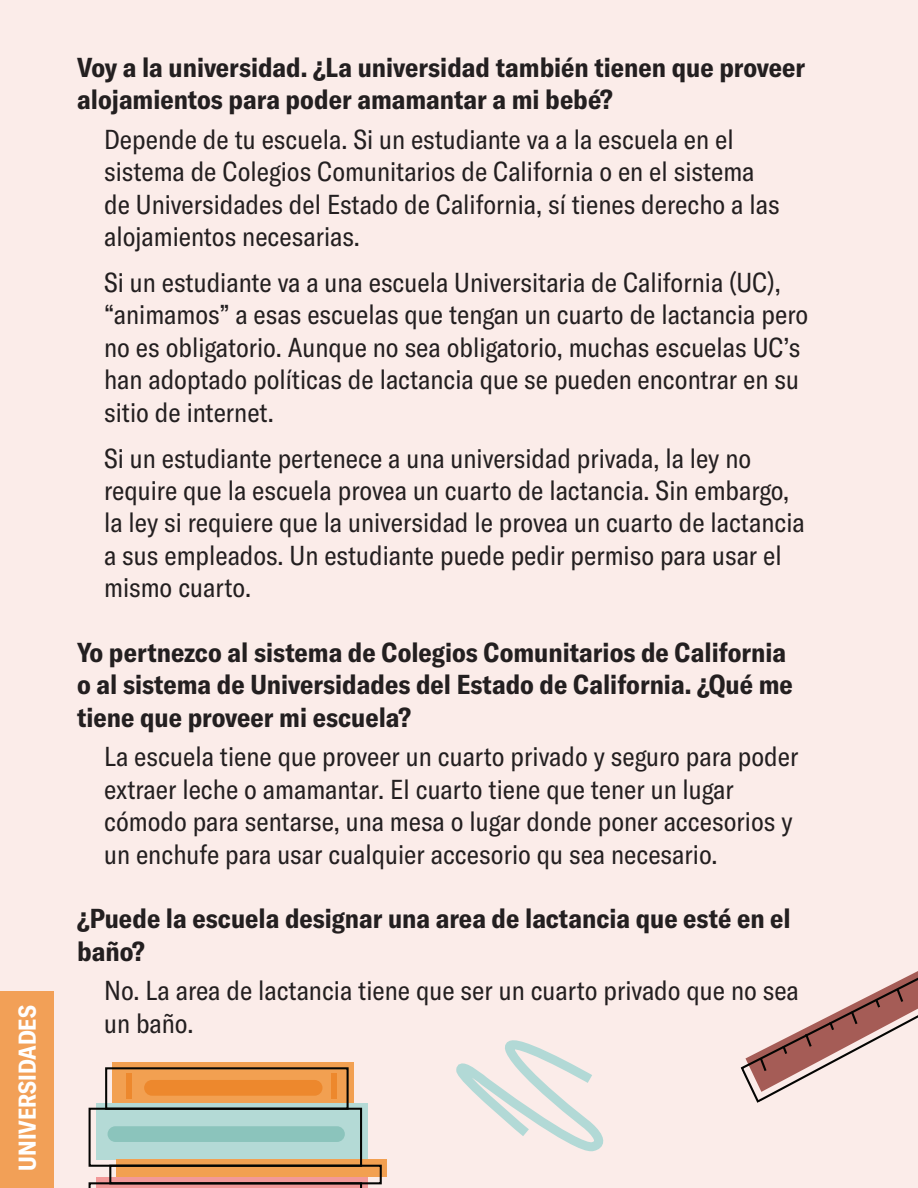
<style>
.page{position:relative;width:918px;height:1188px;background:#fbece9}
.page>*{position:absolute;margin:0;border:0;box-sizing:border-box;transform-origin:0 0}
.t1{font:condensed 27px/32.4px "GT America";color:#231f20}
.t2{font:700 condensed 27px/32.4px "GT America";color:#231f20}
.t3{font:700 condensed 24px "GT America";color:#fff}
</style>
<div class="page">
<div style="left:0;top:991px;width:54px;height:197px;background:#f2a057"></div>
<div style="left:112px;top:1062px;width:242px;height:41px;background:#f2a051"></div>
<div style="left:96px;top:1103px;width:271px;height:57px;background:#b4dad6"></div>
<div style="left:117px;top:1160px;width:270px;height:17px;background:#f2a051"></div>
<div style="left:96px;top:1177px;width:271px;height:11px;background:#f29999"></div>
<div style="left:105px;top:1067px;width:244px;height:43px;border:2px solid #040503"></div>
<div style="left:89px;top:1108px;width:273px;height:59px;border:2px solid #040503"></div>
<div style="left:109px;top:1165px;width:273px;height:19px;border:2px solid #040503"></div>
<svg style="left:89px;top:1182px;width:273px;height:6px"></svg>
<div style="left:108px;top:1126px;width:237px;height:16px;background:#8bc4bc;border-radius:8px"></div>
<div style="left:144px;top:1080px;width:178px;height:16px;background:#ed882d;border-radius:8px"></div>
<div style="left:331px;top:1073px;width:5px;height:26px;background:#ed882d"></div>
<div style="left:126px;top:1073px;width:6px;height:26px;background:#ed882d"></div>
<svg style="left:740px;top:971px;width:178px;height:132px"></svg>
<svg style="left:460px;top:1040px;width:144px;height:112px"></svg>
<p class="t3" style="left:13px;top:1171px;width:167px;rotate:-90deg">UNIVERSIDADES</p>
<p class="t2" style="left:77px;top:51px;width:730px">Voy a la universidad. ¿La universidad también tienen que proveer alojamientos para poder amamantar a mi bebé?</p>
<p class="t1" style="left:104px;top:123px;width:677px">Depende de tu escuela. Si un estudiante va a la escuela en el sistema de Colegios Comunitarios de California o en el sistema de Universidades del Estado de California, sí tienes derecho a las alojamientos necesarias.</p>
<p class="t1" style="left:104px;top:266px;width:706px">Si un estudiante va a una escuela Universitaria de California (UC), “animamos” a esas escuelas que tengan un cuarto de lactancia pero no es obligatorio. Aunque no sea obligatorio, muchas escuelas UC’s han adoptado políticas de lactancia que se pueden encontrar en su sitio de internet.</p>
<p class="t1" style="left:104px;top:442px;width:702px">Si un estudiante pertenece a una universidad privada, la ley no require que la escuela provea un cuarto de lactancia. Sin embargo, la ley si requiere que la universidad le provea un cuarto de lactancia a sus empleados. Un estudiante puede pedir permiso para usar el mismo cuarto.</p>
<p class="t2" style="left:77px;top:636px;width:717px">Yo pertnezco al sistema de Colegios Comunitarios de California o al sistema de Universidades del Estado de California. ¿Qué me tiene que proveer mi escuela?</p>
<p class="t1" style="left:104px;top:741px;width:696px">La escuela tiene que proveer un cuarto privado y seguro para poder extraer leche o amamantar. El cuarto tiene que tener un lugar cómodo para sentarse, una mesa o lugar donde poner accesorios y un enchufe para usar cualquier accesorio qu sea necesario.</p>
<p class="t2" style="left:77px;top:902px;width:715px">¿Puede la escuela designar una area de lactancia que esté en el baño?</p>
<p class="t1" style="left:104px;top:975px;width:696px">No. La area de lactancia tiene que ser un cuarto privado que no sea un baño.</p>
</div>
